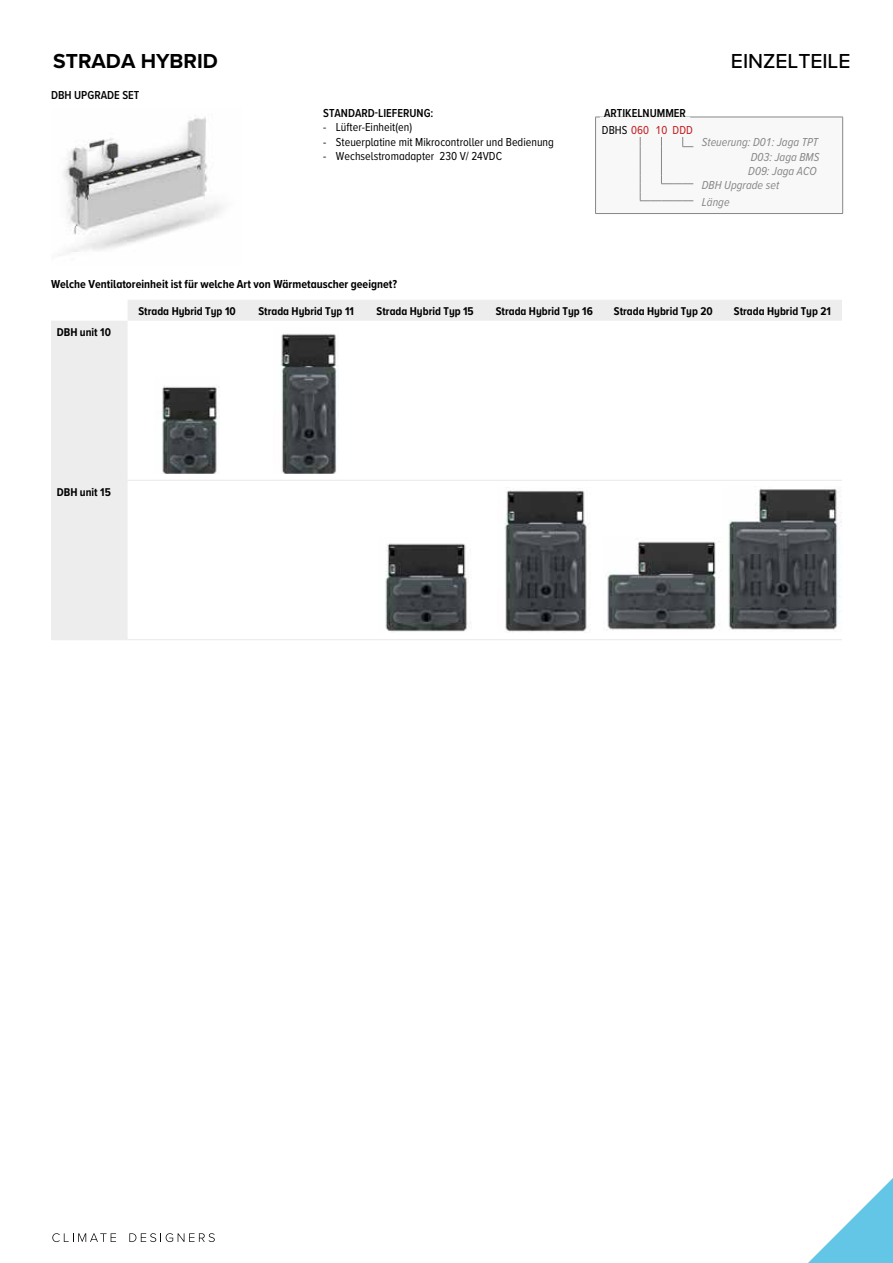
<style>
.page{position:relative;width:893px;height:1263px;background:#fff}
.page>*{position:absolute;margin:0;border:0;box-sizing:border-box;transform-origin:0 0}
.t1{font:700 21px "Proxima Nova";color:#000}
.t2{font:500 21px "Proxima Nova";color:#000}
.t3{font:12px "Proxima Nova Cond";color:#000}
.t4{font:700 12px "Proxima Nova Cond";color:#000}
.t5{font:italic 12px/14.4px "Proxima Nova Cond";color:#878787;text-align:justify}
.t6{font:600 12px/17.1px "Proxima Nova Cond";color:#000}
.t7{font:700 11.7px "Proxima Nova Cond";color:#000}
.s1{font-weight:400}
.s2{font-weight:400;color:#c4191d}
</style>
<div class="page">
<svg style="left:52px;top:1233px;width:64px;height:9px"></svg>
<svg style="left:129px;top:1233px;width:86px;height:9px"></svg>
<svg style="left:808px;top:1178px;width:85px;height:85px"></svg>
<img style="left:58px;top:117px;width:166px;height:138px">
<div style="left:596px;top:117px;width:247px;height:97px;background:#f8f8f8"></div>
<hr style="left:595px;top:117px;width:248px;height:1px;background:#878787">
<hr style="left:595px;top:117px;width:1px;height:96px;background:#878787">
<hr style="left:842px;top:117px;width:1px;height:96px;background:#878787">
<hr style="left:595px;top:213px;width:248px;height:1px;background:#878787">
<hr style="left:600px;top:117px;width:90px;height:4px;background:#f8f8f8">
<svg style="left:640px;top:137px;width:53px;height:65px"></svg>
<svg style="left:51px;top:300px;width:791px;height:340px"></svg>
<img style="left:155px;top:378px;width:65px;height:96px">
<img style="left:274px;top:327px;width:65px;height:147px">
<img style="left:379px;top:537px;width:93px;height:96px">
<img style="left:498px;top:488px;width:93px;height:145px">
<img style="left:603px;top:537px;width:119px;height:96px">
<img style="left:722px;top:487px;width:120px;height:146px">
<h1 class="t1" style="left:53px;top:45px;width:166px">STRADA HYBRID</h1>
<h1 class="t2" style="left:731px;top:45px;width:121px">EINZELTEILE</h1>
<p class="t6" style="left:51px;top:86px;width:90px">DBH UPGRADE SET</p>
<p class="t6" style="left:323px;top:104px;width:112px">STANDARD-LIEFERUNG:</p>
<p class="t3" style="left:323px;top:118px;width:90px">- Lüfter-Einheit(en)</p>
<p class="t3" style="left:323px;top:133px;width:232px">- Steuerplatine mit Mikrocontroller und Bedienung</p>
<p class="t3" style="left:323px;top:147px;width:180px">- Wechselstromadapter 230 V/ 24VDC</p>
<p class="t6" style="left:602px;top:104px;width:92px">ARTIKELNUMMER<br><span class="s1">DBHS</span> <span class="s2">060 10 DDD</span></p>
<p class="t5" style="left:748px;top:135px;width:73px;text-indent:-46px">Steuerung: D01: Jaga TPT D03: Jaga BMS D09: Jaga ACO</p>
<p class="t5" style="left:702px;top:176px;width:79px;line-height:17px">DBH Upgrade set<br>Länge</p>
<p class="t4" style="left:51px;top:275px;width:348px">Welche Ventilatoreinheit ist für welche Art von Wärmetauscher geeignet?</p>
<p class="t7" style="left:57px;top:323px;width:56px">DBH unit 10</p>
<p class="t7" style="left:138px;top:302px;width:99px">Strada Hybrid Typ 10</p>
<p class="t7" style="left:258px;top:302px;width:97px">Strada Hybrid Typ 11</p>
<p class="t7" style="left:377px;top:302px;width:99px">Strada Hybrid Typ 15</p>
<p class="t7" style="left:496px;top:302px;width:99px">Strada Hybrid Typ 16</p>
<p class="t7" style="left:614px;top:302px;width:100px">Strada Hybrid Typ 20</p>
<p class="t7" style="left:734px;top:302px;width:99px">Strada Hybrid Typ 21</p>
<p class="t7" style="left:57px;top:483px;width:55px">DBH unit 15</p>
</div>
